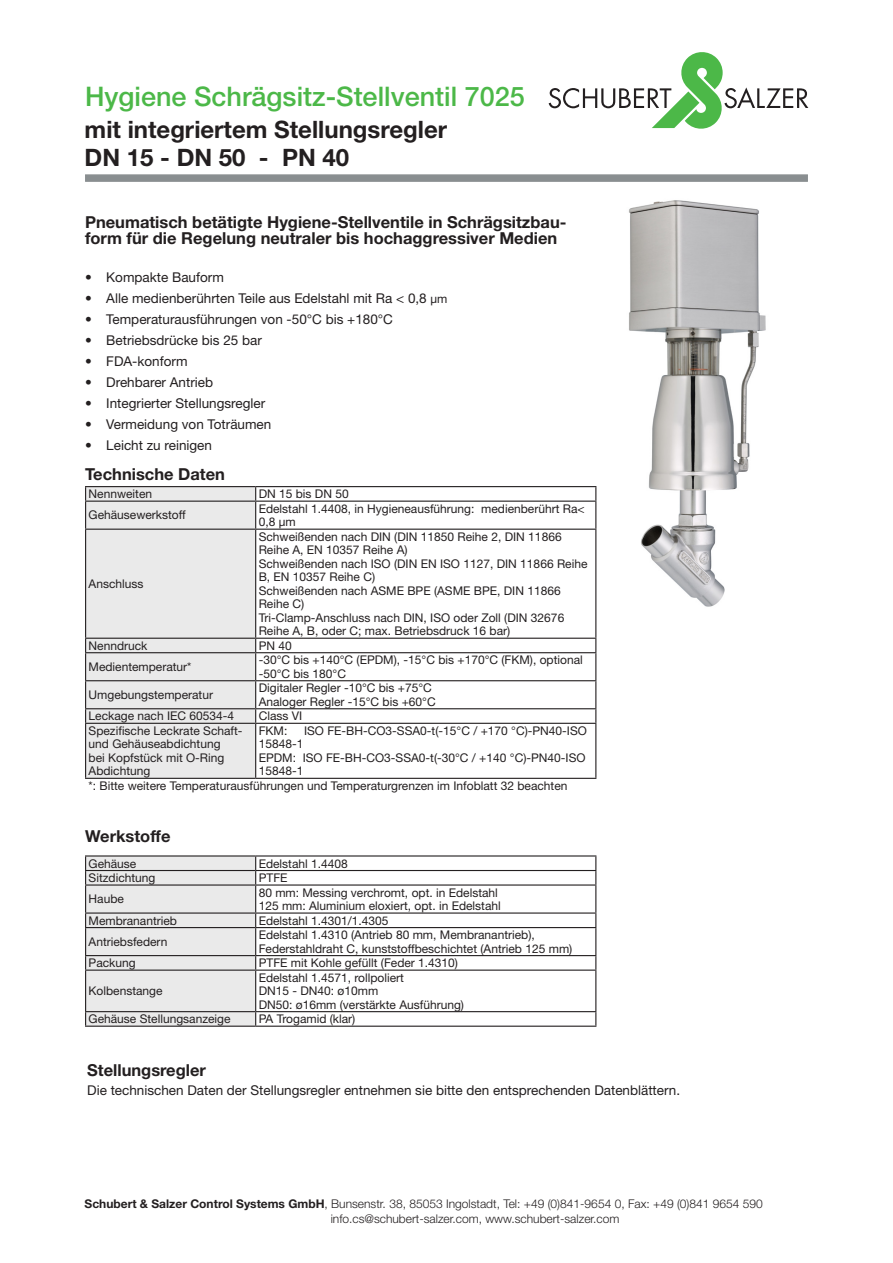
<style>
.page{position:relative;width:893px;height:1263px;background:#fff}
.page>*{position:absolute;margin:0;border:0;box-sizing:border-box;transform-origin:0 0}
.t1{font:500 27px "Helvetica Neue LT Std";color:#4cb848}
.t2{font:700 24px "Helvetica Neue LT Std";color:#231f20}
.Überschrift{font:700 16.5px/16.5px "Helvetica Neue LT Std";color:#231f20}
.Text{font:13.5px "Helvetica Neue LT Std";color:#231f20}
.Text_klein_8mm{font:12px/13.5px "Helvetica Neue LT Std";color:#231f20}
.t3{font:300 12px/15px "Helvetica Neue LT Std";color:#231f20}
.s1{font-size:12px}
.s2{font-weight:700}
</style>
<div class="page">
<svg style="left:549px;top:52px;width:259px;height:77px"></svg>
<svg style="left:85px;top:174px;width:723px;height:8px;background:#909496"></svg>
<img style="left:629px;top:200px;width:137px;height:407px">
<div style="left:86px;top:487px;width:169px;height:151px;background:#eaeaea"></div>
<svg style="left:256px;top:487px;width:339px;height:151px"></svg>
<svg style="left:255px;top:487px;width:1px;height:42px"></svg>
<hr style="left:255px;top:530px;width:1px;height:108px;background:#231f20">
<hr style="left:85px;top:486px;width:171px;height:1px;background:#231f20">
<hr style="left:256px;top:486px;width:340px;height:1px;background:#231f20">
<hr style="left:85px;top:501px;width:171px;height:1px;background:#231f20">
<svg style="left:85px;top:487px;width:1px;height:42px"></svg>
<hr style="left:256px;top:501px;width:340px;height:1px;background:#231f20">
<svg style="left:595px;top:487px;width:1px;height:42px"></svg>
<hr style="left:85px;top:529px;width:171px;height:1px;background:#231f20">
<hr style="left:85px;top:530px;width:1px;height:108px;background:#231f20">
<hr style="left:256px;top:529px;width:340px;height:1px;background:#231f20">
<hr style="left:595px;top:530px;width:1px;height:108px;background:#231f20">
<hr style="left:85px;top:638px;width:171px;height:1px;background:#231f20">
<hr style="left:256px;top:638px;width:340px;height:1px;background:#231f20">
<svg style="left:85px;top:639px;width:511px;height:140px"></svg>
<hr style="left:256px;top:723px;width:340px;height:1px;background:#231f20">
<hr style="left:595px;top:724px;width:1px;height:54px;background:#231f20">
<svg style="left:256px;top:856px;width:339px;height:169px"></svg>
<hr style="left:85px;top:855px;width:171px;height:1px;background:#231f20">
<hr style="left:256px;top:855px;width:340px;height:1px;background:#231f20">
<hr style="left:256px;top:870px;width:340px;height:1px;background:#231f20">
<hr style="left:256px;top:884px;width:340px;height:1px;background:#231f20">
<hr style="left:256px;top:912px;width:340px;height:2px;background:#231f20">
<hr style="left:256px;top:927px;width:340px;height:1px;background:#231f20">
<hr style="left:256px;top:955px;width:340px;height:1px;background:#231f20">
<svg style="left:595px;top:856px;width:1px;height:113px"></svg>
<hr style="left:256px;top:969px;width:340px;height:2px;background:#231f20">
<hr style="left:595px;top:971px;width:1px;height:40px;background:#231f20">
<hr style="left:256px;top:1011px;width:340px;height:1px;background:#231f20">
<svg style="left:85px;top:856px;width:171px;height:169px;background:#ddd"></svg>
<svg style="left:595px;top:1012px;width:1px;height:13px"></svg>
<hr style="left:85px;top:1025px;width:171px;height:2px;background:#231f20">
<hr style="left:256px;top:1025px;width:340px;height:2px;background:#231f20">
<p class="t1" style="left:85px;top:80px;width:441px">Hygiene Schrägsitz-Stellventil 7025</p>
<p class="t2" style="left:85px;top:115px;width:364px">mit integriertem Stellungsregler</p>
<p class="t2" style="left:85px;top:142px;width:266px">DN 15 - DN 50 - PN 40</p>
<p class="Überschrift" style="left:85px;top:213px;width:483px">Pneumatisch betätigte Hygiene-Stellventile in Schrägsitzbau&shy;form für die Regelung neutraler bis hochaggressiver Medien</p>
<p class="Text" style="left:85px;top:269px;width:140px">• Kompakte Bauform</p>
<p class="Text" style="left:85px;top:290px;width:364px">• Alle medienberührten Teile aus Edelstahl mit Ra &lt; 0,8 <span class="s1">µm</span></p>
<p class="Text" style="left:85px;top:311px;width:309px">• Temperaturausführungen von -50°C bis +180°C</p>
<p class="Text" style="left:85px;top:332px;width:178px">• Betriebsdrücke bis 25 bar</p>
<p class="Text" style="left:85px;top:353px;width:104px">• FDA-konform</p>
<p class="Text" style="left:85px;top:374px;width:130px">• Drehbarer Antrieb</p>
<p class="Text" style="left:85px;top:395px;width:182px">• Integrierter Stellungsregler</p>
<p class="Text" style="left:85px;top:416px;width:188px">• Vermeidung von Toträumen</p>
<p class="Text" style="left:85px;top:437px;width:129px">• Leicht zu reinigen</p>
<p class="Überschrift" style="left:85px;top:465px;width:141px">Technische Daten</p>
<p class="Text_klein_8mm" style="left:89px;top:487px;width:65px">Nennweiten</p>
<p class="Text_klein_8mm" style="left:259px;top:487px;width:92px">DN 15 bis DN 50</p>
<p class="Text_klein_8mm" style="left:89px;top:508px;width:99px">Gehäusewerkstoff</p>
<p class="Text_klein_8mm" style="left:259px;top:501px;width:327px">Edelstahl 1.4408, in Hygieneausführung: medienberührt Ra&lt;<br>0,8 µm</p>
<p class="Text_klein_8mm" style="left:89px;top:577px;width:56px">Anschluss</p>
<p class="Text_klein_8mm" style="left:259px;top:529px;width:304px">Schweißenden nach DIN (DIN 11850 Reihe 2, DIN 11866<br>Reihe A, EN 10357 Reihe A)</p>
<p class="Text_klein_8mm" style="left:259px;top:556px;width:330px">Schweißenden nach ISO (DIN EN ISO 1127, DIN 11866 Reihe<br>B, EN 10357 Reihe C)</p>
<p class="Text_klein_8mm" style="left:259px;top:583px;width:304px">Schweißenden nach ASME BPE (ASME BPE, DIN 11866<br>Reihe C)</p>
<p class="Text_klein_8mm" style="left:259px;top:610px;width:307px">Tri-Clamp-Anschluss nach DIN, ISO oder Zoll (DIN 32676<br>Reihe A, B, oder C; max. Betriebsdruck 16 bar)</p>
<p class="Text_klein_8mm" style="left:89px;top:638px;width:60px">Nenndruck</p>
<p class="Text_klein_8mm" style="left:259px;top:638px;width:35px">PN 40</p>
<p class="Text_klein_8mm" style="left:89px;top:660px;width:104px">Medientemperatur*</p>
<p class="Text_klein_8mm" style="left:259px;top:653px;width:326px">-30°C bis +140°C (EPDM), -15°C bis +170°C (FKM), optional -50°C bis 180°C</p>
<p class="Text_klein_8mm" style="left:89px;top:688px;width:126px">Umgebungstemperatur</p>
<p class="Text_klein_8mm" style="left:259px;top:681px;width:175px">Digitaler Regler -10°C bis +75°C</p>
<p class="Text_klein_8mm" style="left:259px;top:695px;width:179px">Analoger Regler -15°C bis +60°C</p>
<p class="Text_klein_8mm" style="left:89px;top:709px;width:147px">Leckage nach IEC 60534-4</p>
<p class="Text_klein_8mm" style="left:259px;top:709px;width:45px">Class VI</p>
<p class="Text_klein_8mm" style="left:89px;top:724px;width:155px">Spezifische Leckrate Schaft&shy;und Gehäuseabdichtung<br>bei Kopfstück mit O-Ring<br>Abdichtung</p>
<p class="Text_klein_8mm" style="left:259px;top:724px;width:30px">FKM:</p>
<p class="Text_klein_8mm" style="left:304px;top:724px;width:284px">ISO FE-BH-CO3-SSA0-t(-15°C / +170 °C)-PN40-ISO</p>
<p class="Text_klein_8mm" style="left:259px;top:737px;width:46px">15848-1</p>
<p class="Text_klein_8mm" style="left:259px;top:751px;width:328px">EPDM: ISO FE-BH-CO3-SSA0-t(-30°C / +140 °C)-PN40-ISO<br>15848-1</p>
<p class="Text_klein_8mm" style="left:89px;top:779px;width:480px">*: Bitte weitere Temperaturausführungen und Temperaturgrenzen im Infoblatt 32 beachten</p>
<p class="Überschrift" style="left:85px;top:827px;width:87px">Werkstoffe</p>
<p class="Text_klein_8mm" style="left:89px;top:856px;width:49px">Gehäuse</p>
<p class="Text_klein_8mm" style="left:259px;top:856px;width:91px">Edelstahl 1.4408</p>
<p class="Text_klein_8mm" style="left:89px;top:871px;width:68px">Sitzdichtung</p>
<p class="Text_klein_8mm" style="left:259px;top:871px;width:30px">PTFE</p>
<p class="Text_klein_8mm" style="left:89px;top:892px;width:37px">Haube</p>
<p class="Text_klein_8mm" style="left:259px;top:885px;width:244px">80 mm: Messing verchromt, opt. in Edelstahl<br>125 mm: Aluminium eloxiert, opt. in Edelstahl</p>
<p class="Text_klein_8mm" style="left:89px;top:913px;width:90px">Membranantrieb</p>
<p class="Text_klein_8mm" style="left:259px;top:913px;width:131px">Edelstahl 1.4301/1.4305</p>
<p class="Text_klein_8mm" style="left:89px;top:935px;width:80px">Antriebsfedern</p>
<p class="Text_klein_8mm" style="left:259px;top:928px;width:315px">Edelstahl 1.4310 (Antrieb 80 mm, Membranantrieb),<br>Federstahldraht C, kunststoffbeschichtet (Antrieb 125 mm)</p>
<p class="Text_klein_8mm" style="left:89px;top:956px;width:49px">Packung</p>
<p class="Text_klein_8mm" style="left:259px;top:956px;width:201px">PTFE mit Kohle gefüllt (Feder 1.4310)</p>
<p class="Text_klein_8mm" style="left:89px;top:984px;width:76px">Kolbenstange</p>
<p class="Text_klein_8mm" style="left:259px;top:970px;width:207px">Edelstahl 1.4571, rollpoliert<br>DN15 - DN40: ø10mm<br>DN50: ø16mm (verstärkte Ausführung)</p>
<p class="Text_klein_8mm" style="left:89px;top:1012px;width:143px">Gehäuse Stellungsanzeige</p>
<p class="Text_klein_8mm" style="left:259px;top:1012px;width:98px">PA Trogamid (klar)</p>
<p class="Überschrift" style="left:87px;top:1061px;width:120px">Stellungsregler</p>
<p class="Text" style="left:87px;top:1082px;width:594px">Die technischen Daten der Stellungsregler entnehmen sie bitte den entsprechenden Datenblättern.</p>
<p class="t3" style="left:331px;top:1196px;width:434px;text-indent:-246px"><span class="s2">Schubert &amp; Salzer Control Systems GmbH</span>, Bunsenstr. 38, 85053 Ingolstadt, Tel: +49 (0)841-9654 0, Fax: +49 (0)841 9654 590 info.cs@schubert-salzer.com, www.schubert-salzer.com</p>
</div>
